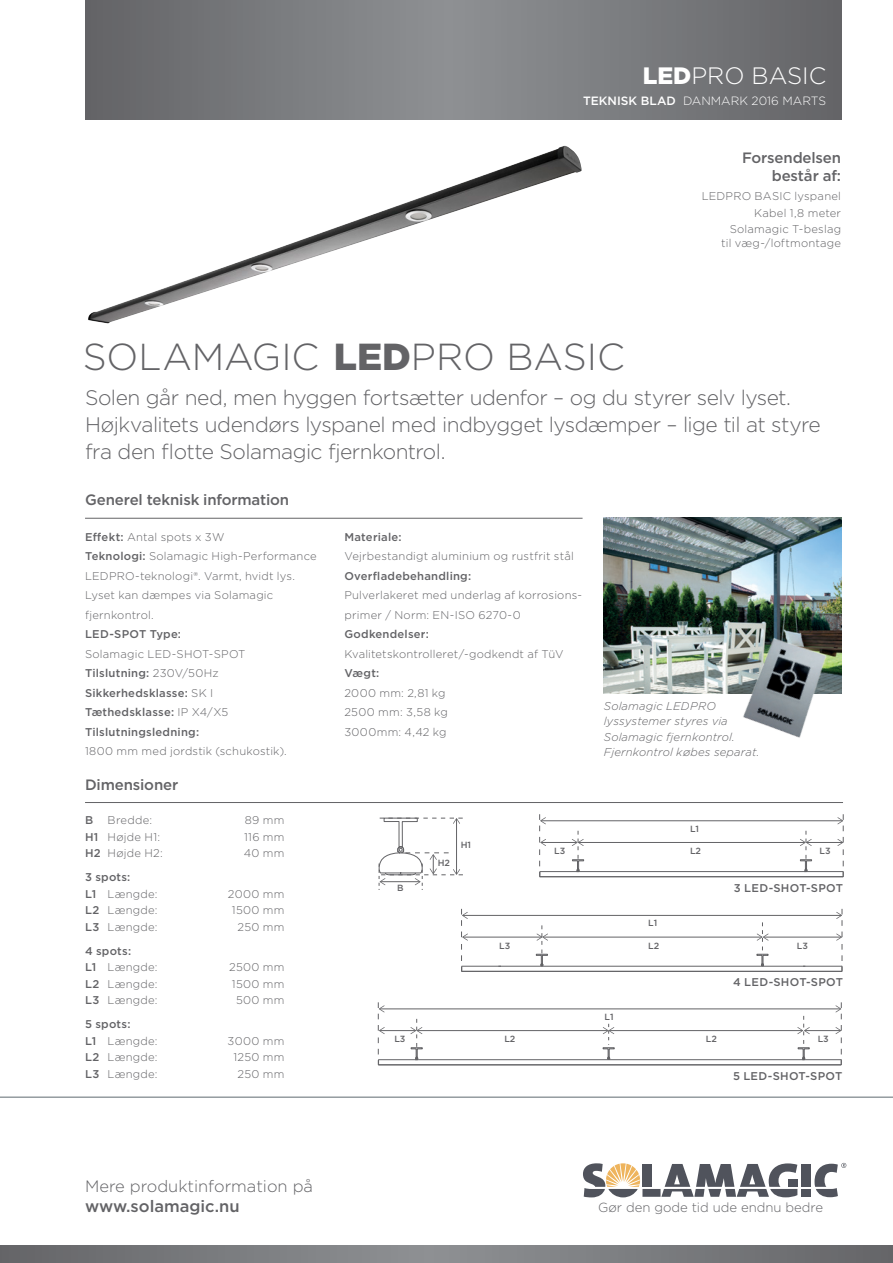
<style>
.page{position:relative;width:893px;height:1263px;background:#fff}
.page>*{position:absolute;margin:0;border:0;box-sizing:border-box;transform-origin:0 0}
.t1{font:300 37.65px "Gotham";color:#636366}
.t2{font:300 37.5px "Gotham";letter-spacing:-.005em;color:#636366}
.t3{font:300 23.7px "Gotham";color:#fff}
.t4{font:300 21px/27px "Gotham";letter-spacing:-.025em;color:#636366}
.t5{font:300 16.5px "Gotham";color:#636366}
.t6{font:500 16.5px "Gotham";color:#636366}
.t7{font:500 15px/18px "Gotham";letter-spacing:-.01em;color:#636366;text-align:right}
.t8{font:300 13.2px "Gotham";color:#636366}
.t9{font:300 12px "Gotham";color:#fff}
.t10{font:italic 300 11.4px/15.1px "Gotham";letter-spacing:.015em;color:#636366}
.t11{font:300 11.25px/19.5px "Gotham";letter-spacing:.02em;color:#636366}
.t12{font:500 11.25px "Gotham";letter-spacing:.02em;color:#636366}
.t13{font:500 9px "Gotham";color:#636366}
.s1{font-weight:900}
.s2{font-weight:500}
.s3{font-weight:900;font-size:37.65px}
.s4{font-size:37.65px}
.s5{font-weight:300}
</style>
<div class="page">
<svg style="left:85px;top:0;width:756px;height:120px;background:#787a7d"></svg>
<svg style="left:583px;top:1163px;width:57px;height:34px"></svg>
<div style="left:642px;top:1164px;width:9px;height:23px;background:#50535c"></div>
<div style="left:642px;top:1189px;width:19px;height:8px;background:#50535c"></div>
<svg style="left:661px;top:1163px;width:136px;height:34px"></svg>
<div style="left:788px;top:1179px;width:9px;height:8px;background:#50535c"></div>
<div style="left:802px;top:1164px;width:9px;height:23px;background:#50535c"></div>
<div style="left:802px;top:1189px;width:9px;height:8px;background:#50535c"></div>
<svg style="left:814px;top:1163px;width:32px;height:34px"></svg>
<hr style="left:541px;top:820px;width:301px;height:1px;background:#636366">
<hr style="left:579px;top:842px;width:226px;height:1px;background:#636366">
<hr style="left:807px;top:842px;width:35px;height:1px;background:#636366">
<hr style="left:541px;top:842px;width:36px;height:1px;background:#636366">
<hr style="left:540px;top:876px;width:303px;height:1px;background:#636366">
<svg style="left:539px;top:814px;width:7px;height:63px"></svg>
<svg style="left:837px;top:814px;width:7px;height:63px"></svg>
<hr style="left:540px;top:871px;width:303px;height:1px;background:#636366">
<svg style="left:572px;top:831px;width:12px;height:41px"></svg>
<svg style="left:800px;top:831px;width:12px;height:41px"></svg>
<hr style="left:463px;top:915px;width:378px;height:1px;background:#636366">
<hr style="left:543px;top:937px;width:219px;height:1px;background:#636366">
<hr style="left:764px;top:937px;width:77px;height:1px;background:#636366">
<hr style="left:463px;top:937px;width:78px;height:1px;background:#636366">
<hr style="left:461px;top:971px;width:381px;height:1px;background:#636366">
<svg style="left:461px;top:909px;width:7px;height:63px"></svg>
<svg style="left:836px;top:909px;width:7px;height:63px"></svg>
<hr style="left:461px;top:966px;width:381px;height:1px;background:#636366">
<svg style="left:536px;top:925px;width:12px;height:41px"></svg>
<svg style="left:756px;top:922px;width:13px;height:44px"></svg>
<hr style="left:380px;top:1008px;width:460px;height:1px;background:#636366">
<hr style="left:417px;top:1030px;width:191px;height:1px;background:#636366">
<hr style="left:609px;top:1030px;width:193px;height:1px;background:#636366">
<hr style="left:805px;top:1030px;width:35px;height:1px;background:#636366">
<hr style="left:380px;top:1030px;width:35px;height:1px;background:#636366">
<hr style="left:378px;top:1064px;width:463px;height:1px;background:#636366">
<svg style="left:378px;top:1002px;width:7px;height:63px"></svg>
<svg style="left:835px;top:1002px;width:7px;height:63px"></svg>
<hr style="left:378px;top:1059px;width:463px;height:1px;background:#636366">
<svg style="left:410px;top:1019px;width:13px;height:41px"></svg>
<svg style="left:602px;top:1024px;width:13px;height:36px"></svg>
<svg style="left:797px;top:1016px;width:13px;height:44px"></svg>
<hr style="left:85px;top:518px;width:498px;height:1px;background:#636366">
<hr style="left:85px;top:802px;width:758px;height:1px;background:#636366">
<hr style="left:0;top:1097px;width:893px;height:1px;background:#5e6a71">
<svg style="left:0;top:1246px;width:893px;height:17px;background:#797a7d"></svg>
<svg style="left:378px;top:817px;width:85px;height:73px"></svg>
<img style="left:88px;top:146px;width:494px;height:177px">
<img style="left:604px;top:518px;width:237px;height:175px">
<img style="left:717px;top:618px;width:125px;height:120px">
<h3 class="t3" style="left:643px;top:61px;width:185px"><span class="s1">LED</span>PRO BASIC</h3>
<p class="t9" style="left:583px;top:93px;width:245px"><span class="s2">TEKNISK BLAD</span> DANMARK 2016 MARTS</p>
<p class="t2" style="left:83px;top:333px;width:543px">SOLAMAGIC <span class="s3">LED</span><span class="s4">PRO BASIC</span></p>
<p class="t7" style="left:742px;top:148px;width:101px">Forsendelsen består af:</p>
<p class="t11" style="left:702px;top:186px;width:141px">LEDPRO BASIC lyspanel</p>
<p class="t11" style="left:754px;top:203px;width:88px">Kabel 1,8 meter</p>
<p class="t11" style="left:730px;top:219px;width:113px">Solamagic T-beslag</p>
<p class="t11" style="left:721px;top:233px;width:121px">til væg-/loftmontage</p>
<p class="t4" style="left:85px;top:383px;width:737px">Solen går ned, men hyggen fortsætter udenfor – og du styrer selv lyset.<br>Højkvalitets udendørs lyspanel med indbygget lysdæmper – lige til at styre fra den flotte Solamagic fjernkontrol.</p>
<p class="t1" style="left:334px;top:402px;width:358px"><span class="s1">LED</span>PRO OmbreOn</p>
<p class="t7" style="left:85px;top:491px;width:206px">Generel teknisk information</p>
<p class="t11" style="left:85px;top:527px;width:141px"><span class="s2">Effekt:</span> Antal spots x 3W</p>
<p class="t11" style="left:85px;top:546px;width:233px"><span class="s2">Teknologi:</span> Solamagic High-Performance<br>LEDPRO-teknologi®. Varmt, hvidt lys.<br>Lyset kan dæmpes via Solamagic fjernkontrol.</p>
<p class="t11" style="left:85px;top:624px;width:162px"><span class="s2">LED-SPOT Type:<br></span>Solamagic LED-SHOT-SPOT</p>
<p class="t12" style="left:85px;top:666px;width:135px">Tilslutning: <span class="s5">230V/50Hz</span></p>
<p class="t12" style="left:85px;top:685px;width:130px">Sikkerhedsklasse: <span class="s5">SK I</span></p>
<p class="t12" style="left:85px;top:705px;width:145px">Tæthedsklasse: <span class="s5">IP X4/X5</span></p>
<p class="t11" style="left:85px;top:722px;width:203px"><span class="s2">Tilslutningsledning:<br></span>1800 mm med jordstik (schukostik).</p>
<p class="t13" style="left:121px;top:731px;width:12px">H1</p>
<p class="t13" style="left:98px;top:749px;width:14px">H2</p>
<p class="t7" style="left:85px;top:775px;width:95px">Dimensioner</p>
<p class="t12" style="left:85px;top:813px;width:10px">B</p>
<p class="t11" style="left:108px;top:810px;width:46px">Bredde:</p>
<p class="t11" style="left:245px;top:810px;width:41px">89 mm</p>
<p class="t11" style="left:85px;top:827px;width:77px"><span class="s2">H1</span> Højde H1:</p>
<p class="t11" style="left:244px;top:827px;width:42px">116 mm</p>
<p class="t11" style="left:85px;top:843px;width:79px"><span class="s2">H2</span> Højde H2:</p>
<p class="t11" style="left:244px;top:843px;width:42px">40 mm</p>
<p class="t12" style="left:85px;top:870px;width:47px">3 spots:</p>
<p class="t11" style="left:85px;top:884px;width:74px"><span class="s2">L1</span> Længde:</p>
<p class="t11" style="left:228px;top:884px;width:58px">2000 mm</p>
<p class="t11" style="left:85px;top:900px;width:74px"><span class="s2">L2</span> Længde:</p>
<p class="t11" style="left:232px;top:900px;width:54px">1500 mm</p>
<p class="t11" style="left:85px;top:917px;width:74px"><span class="s2">L3</span> Længde:</p>
<p class="t11" style="left:238px;top:917px;width:49px">250 mm</p>
<p class="t12" style="left:85px;top:943px;width:48px">4 spots:</p>
<p class="t11" style="left:85px;top:957px;width:74px"><span class="s2">L1</span> Længde:</p>
<p class="t11" style="left:229px;top:957px;width:57px">2500 mm</p>
<p class="t11" style="left:85px;top:974px;width:74px"><span class="s2">L2</span> Længde:</p>
<p class="t11" style="left:232px;top:974px;width:54px">1500 mm</p>
<p class="t11" style="left:85px;top:990px;width:74px"><span class="s2">L3</span> Længde:</p>
<p class="t11" style="left:236px;top:990px;width:50px">500 mm</p>
<p class="t12" style="left:85px;top:1017px;width:47px">5 spots:</p>
<p class="t11" style="left:85px;top:1031px;width:74px"><span class="s2">L1</span> Længde:</p>
<p class="t11" style="left:228px;top:1031px;width:58px">3000 mm</p>
<p class="t11" style="left:85px;top:1047px;width:74px"><span class="s2">L2</span> Længde:</p>
<p class="t11" style="left:234px;top:1047px;width:52px">1250 mm</p>
<p class="t11" style="left:85px;top:1064px;width:74px"><span class="s2">L3</span> Længde:</p>
<p class="t11" style="left:238px;top:1064px;width:49px">250 mm</p>
<p class="t13" style="left:259px;top:811px;width:14px">H2</p>
<p class="t11" style="left:344px;top:527px;width:231px"><span class="s2">Materiale:<br></span>Vejrbestandigt aluminium og rustfrit stål</p>
<p class="t11" style="left:344px;top:566px;width:239px"><span class="s2">Overfladebehandling:<br></span>Pulverlakeret med underlag af korrosions&shy;primer / Norm: EN-ISO 6270-0</p>
<p class="t11" style="left:344px;top:624px;width:221px"><span class="s2">Godkendelser:<br></span>Kvalitetskontrolleret/-godkendt af TüV</p>
<p class="t11" style="left:344px;top:663px;width:105px"><span class="s2">Vægt:<br></span>2000 mm: 2,81 kg<br>2500 mm: 3,58 kg<br>3000mm: 4,42 kg</p>
<p class="t10" style="left:604px;top:698px;width:157px">Solamagic LEDPRO lyssystemer styres via<br>Solamagic fjernkontrol.<br>Fjernkontrol købes separat.</p>
<p class="t13" style="left:690px;top:822px;width:11px">L1</p>
<p class="t13" style="left:397px;top:882px;width:8px">B</p>
<p class="t13" style="left:438px;top:856px;width:14px">H2</p>
<p class="t13" style="left:461px;top:838px;width:12px">H1</p>
<p class="t13" style="left:554px;top:845px;width:13px">L3</p>
<p class="t13" style="left:690px;top:845px;width:13px">L2</p>
<p class="t13" style="left:820px;top:845px;width:13px">L3</p>
<p class="t13" style="left:648px;top:917px;width:11px">L1</p>
<p class="t12" style="left:734px;top:880px;width:111px">3 LED-SHOT-SPOT</p>
<p class="t13" style="left:499px;top:940px;width:13px">L3</p>
<p class="t13" style="left:648px;top:940px;width:13px">L2</p>
<p class="t13" style="left:797px;top:940px;width:13px">L3</p>
<p class="t13" style="left:604px;top:1010px;width:11px">L1</p>
<p class="t13" style="left:726px;top:974px;width:13px">L2</p>
<p class="t12" style="left:733px;top:975px;width:111px">4 LED-SHOT-SPOT</p>
<p class="t13" style="left:394px;top:1033px;width:13px">L3</p>
<p class="t13" style="left:504px;top:1033px;width:13px">L2</p>
<p class="t13" style="left:706px;top:1033px;width:13px">L2</p>
<p class="t13" style="left:818px;top:1033px;width:13px">L3</p>
<p class="t12" style="left:733px;top:1069px;width:111px">5 LED-SHOT-SPOT</p>
<p class="t13" style="left:766px;top:1073px;width:11px">L1</p>
<p class="t5" style="left:85px;top:1176px;width:230px">Mere produktinformation på</p>
<p class="t6" style="left:85px;top:1195px;width:156px">www.solamagic.nu</p>
<p class="t8" style="left:598px;top:1199px;width:227px">Gør den gode tid ude endnu bedre</p>
</div>
